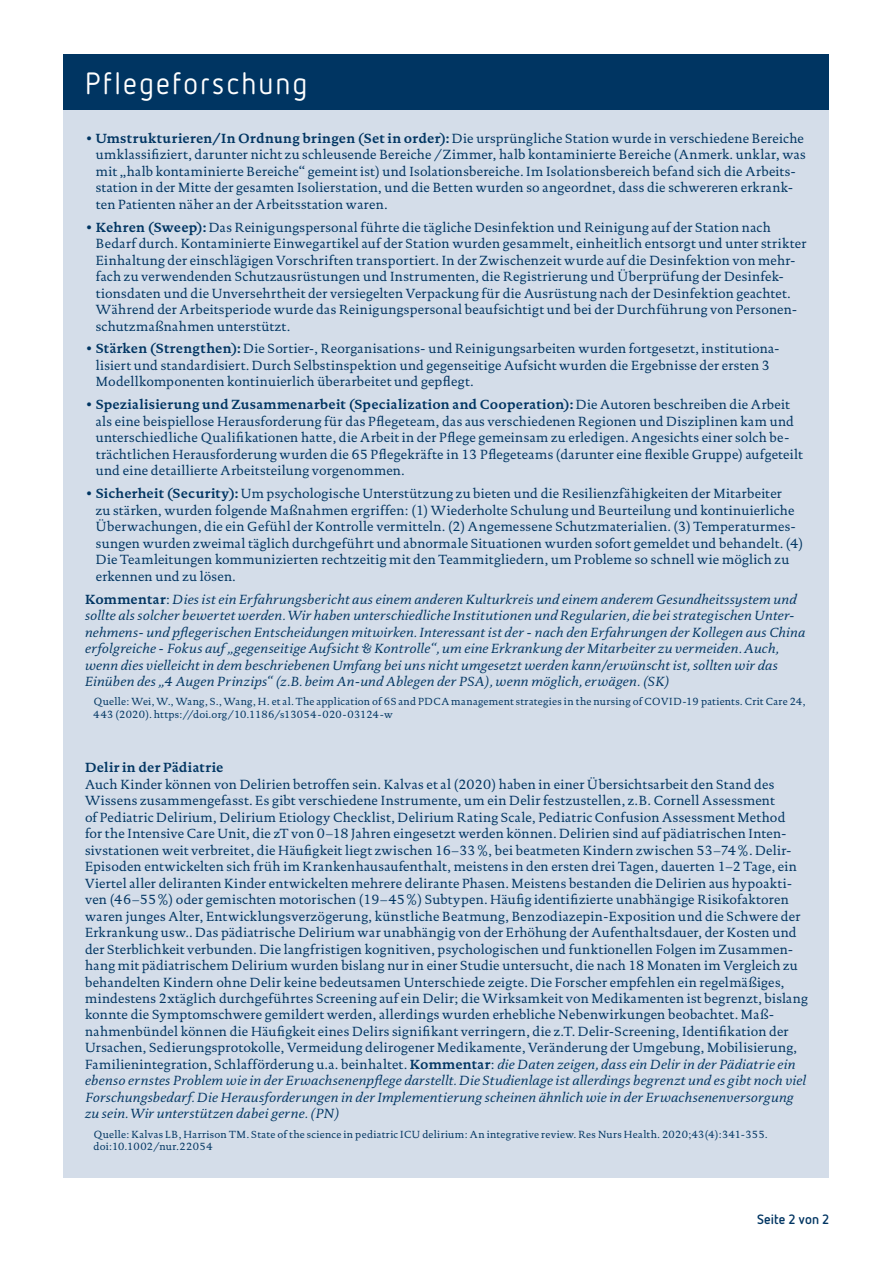
<style>
.page{position:relative;width:893px;height:1263px;background:#fff}
.page>*{position:absolute;margin:0;border:0;box-sizing:border-box;transform-origin:0 0}
.t1{font:30.75px "Netto OT";letter-spacing:.075em;color:#fff}
.t2{font:13.5px/16.5px "DTL Documenta TOT";letter-spacing:.02em;color:#003562}
.t3{font:italic 13.5px/16.5px "DTL Documenta TOT";letter-spacing:.02em;color:#003562}
.t4{font:700 13.5px "DTL Documenta TOT";letter-spacing:.02em;color:#003562}
.t5{font:700 13.5px "Netto OT";letter-spacing:.01em;color:#003562}
.t6{font:10.5px/12.6px "DTL Documenta TOT";letter-spacing:.03em;color:#003562}
.s1{font-weight:700}
.s2{font-weight:700;font-style:normal}
.s3{font-style:normal}
.s4{font-style:italic}
</style>
<div class="page">
<div style="left:64px;top:54px;width:765px;height:55px;background:#003562"></div>
<div style="left:64px;top:110px;width:765px;height:1068px;background:#d4dde9"></div>
<h1 class="t1" style="left:85px;top:64px;width:224px">Pflegeforschung</h1>
<p class="t2" style="left:96px;top:130px;width:712px;text-indent:-11px">• <span class="s1">Umstrukturieren/In Ordnung bringen (Set in order):</span> Die ursprüngliche Station wurde in verschiedene Bereiche umklassifiziert, darunter nicht zu schleusende Bereiche /Zimmer, halb kontaminierte Bereiche (Anmerk. unklar, was mit „halb kontaminierte Bereiche“ gemeint ist) und Isolationsbereiche. Im Isolationsbereich befand sich die Arbeits&shy;station in der Mitte der gesamten Isolierstation, und die Betten wurden so angeordnet, dass die schwereren erkrank&shy;ten Patienten näher an der Arbeitsstation waren.</p>
<p class="t2" style="left:96px;top:219px;width:712px;text-indent:-11px">• <span class="s1">Kehren (Sweep):</span> Das Reinigungspersonal führte die tägliche Desinfektion und Reinigung auf der Station nach Bedarf durch. Kontaminierte Einwegartikel auf der Station wurden gesammelt, einheitlich entsorgt und unter strikter Einhaltung der einschlägigen Vorschriften transportiert. In der Zwischenzeit wurde auf die Desinfektion von mehr&shy;fach zu verwendenden Schutzausrüstungen und Instrumenten, die Registrierung und Überprüfung der Desinfek&shy;tionsdaten und die Unversehrtheit der versiegelten Verpackung für die Ausrüstung nach der Desinfektion geachtet.<br>Während der Arbeitsperiode wurde das Reinigungspersonal beaufsichtigt und bei der Durchführung von Personen&shy;schutzmaßnahmen unterstützt.</p>
<p class="t2" style="left:96px;top:341px;width:685px;text-indent:-11px">• <span class="s1">Stärken (Strengthen):</span> Die Sortier-, Reorganisations- und Reinigungsarbeiten wurden fortgesetzt, institutiona&shy;lisiert und standardisiert. Durch Selbstinspektion und gegenseitige Aufsicht wurden die Ergebnisse der ersten 3<br>Modellkomponenten kontinuierlich überarbeitet und gepflegt.</p>
<p class="t2" style="left:96px;top:396px;width:708px;text-indent:-11px">• <span class="s1">Spezialisierung und Zusammenarbeit (Specialization and Cooperation):</span> Die Autoren beschreiben die Arbeit als eine beispiellose Herausforderung für das Pflegeteam, das aus verschiedenen Regionen und Disziplinen kam und unterschiedliche Qualifikationen hatte, die Arbeit in der Pflege gemeinsam zu erledigen. Angesichts einer solch be&shy;trächtlichen Herausforderung wurden die 65 Pflegekräfte in 13 Pflegeteams (darunter eine flexible Gruppe) aufgeteilt und eine detaillierte Arbeitsteilung vorgenommen.</p>
<p class="t2" style="left:96px;top:485px;width:709px;text-indent:-11px">• <span class="s1">Sicherheit (Security):</span> Um psychologische Unterstützung zu bieten und die Resilienzfähigkeiten der Mitarbeiter<br>zu stärken, wurden folgende Maßnahmen ergriffen: (1) Wiederholte Schulung und Beurteilung und kontinuierliche Überwachungen, die ein Gefühl der Kontrolle vermitteln. (2) Angemessene Schutzmaterialien. (3) Temperaturmes&shy;sungen wurden zweimal täglich durchgeführt und abnormale Situationen wurden sofort gemeldet und behandelt. (4)<br>Die Teamleitungen kommunizierten rechtzeitig mit den Teammitgliedern, um Probleme so schnell wie möglich zu erkennen und zu lösen.</p>
<p class="t3" style="left:85px;top:591px;width:722px"><span class="s2">Kommentar</span><span class="s3">:</span> Dies ist ein Erfahrungsbericht aus einem anderen Kulturkreis und einem anderem Gesundheitssystem und sollte als solcher bewertet werden. Wir haben unterschiedliche Institutionen und Regularien, die bei strategischen Unter&shy;nehmens- und pflegerischen Entscheidungen mitwirken. Interessant ist der - nach den Erfahrungen der Kollegen aus China erfolgreiche - Fokus auf „gegenseitige Aufsicht &amp; Kontrolle“, um eine Erkrankung der Mitarbeiter zu vermeiden. Auch, wenn dies vielleicht in dem beschriebenen Umfang bei uns nicht umgesetzt werden kann/erwünscht ist, sollten wir das Einüben des „4 Augen Prinzips“ (z.B. beim An-und Ablegen der PSA), wenn möglich, erwägen. (SK)</p>
<p class="t6" style="left:94px;top:695px;width:713px">Quelle: Wei, W., Wang, S., Wang, H. et al. The application of 6S and PDCA management strategies in the nursing of COVID-19 patients. Crit Care 24,<br>443 (2020). https://doi.org/10.1186/s13054-020-03124-w</p>
<p class="t4" style="left:85px;top:759px;width:140px">Delir in der Pädiatrie</p>
<p class="t2" style="left:85px;top:776px;width:724px">Auch Kinder können von Delirien betroffen sein. Kalvas et al (2020) haben in einer Übersichtsarbeit den Stand des Wissens zusammengefasst. Es gibt verschiedene Instrumente, um ein Delir festzustellen, z.B. Cornell Assessment<br>of Pediatric Delirium, Delirium Etiology Checklist, Delirium Rating Scale, Pediatric Confusion Assessment Method<br>for the Intensive Care Unit, die zT von 0–18 Jahren eingesetzt werden können. Delirien sind auf pädiatrischen Inten&shy;sivstationen weit verbreitet, die Häufigkeit liegt zwischen 16–33 %, bei beatmeten Kindern zwischen 53–74 %. Delir-Episoden entwickelten sich früh im Krankenhausaufenthalt, meistens in den ersten drei Tagen, dauerten 1–2 Tage, ein Viertel aller deliranten Kinder entwickelten mehrere delirante Phasen. Meistens bestanden die Delirien aus hypoakti&shy;ven (46–55 %) oder gemischten motorischen (19–45 %) Subtypen. Häufig identifizierte unabhängige Risikofaktoren waren junges Alter, Entwicklungsverzögerung, künstliche Beatmung, Benzodiazepin-Exposition und die Schwere der Erkrankung usw.. Das pädiatrische Delirium war unabhängig von der Erhöhung der Aufenthaltsdauer, der Kosten und der Sterblichkeit verbunden. Die langfristigen kognitiven, psychologischen und funktionellen Folgen im Zusammen&shy;hang mit pädiatrischem Delirium wurden bislang nur in einer Studie untersucht, die nach 18 Monaten im Vergleich zu behandelten Kindern ohne Delir keine bedeutsamen Unterschiede zeigte. Die Forscher empfehlen ein regelmäßiges, mindestens 2xtäglich durchgeführtes Screening auf ein Delir; die Wirksamkeit von Medikamenten ist begrenzt, bislang konnte die Symptomschwere gemildert werden, allerdings wurden erhebliche Nebenwirkungen beobachtet. Maß&shy;nahmenbündel können die Häufigkeit eines Delirs signifikant verringern, die z.T. Delir-Screening, Identifikation der Ursachen, Sedierungsprotokolle, Vermeidung delirogener Medikamente, Veränderung der Umgebung, Mobilisierung, Familienintegration, Schlafförderung u.a. beinhaltet. <span class="s1">Kommentar</span>: <span class="s4">die Daten zeigen, dass ein Delir in der Pädiatrie ein ebenso ernstes Problem wie in der Erwachsenenpflege darstellt. Die Studienlage ist allerdings begrenzt und es gibt noch viel Forschungsbedarf. Die Herausforderungen in der Implementierung scheinen ähnlich wie in der Erwachsenenversorgung zu sein. Wir unterstützen dabei gerne. (PN)</span></p>
<p class="t6" style="left:94px;top:1127px;width:675px">Quelle: Kalvas LB, Harrison TM. State of the science in pediatric ICU delirium: An integrative review. Res Nurs Health. 2020;43(4):341-355. doi:10.1002/nur.22054</p>
<p class="t5" style="left:757px;top:1210px;width:74px">Seite 2 von 2</p>
</div>
